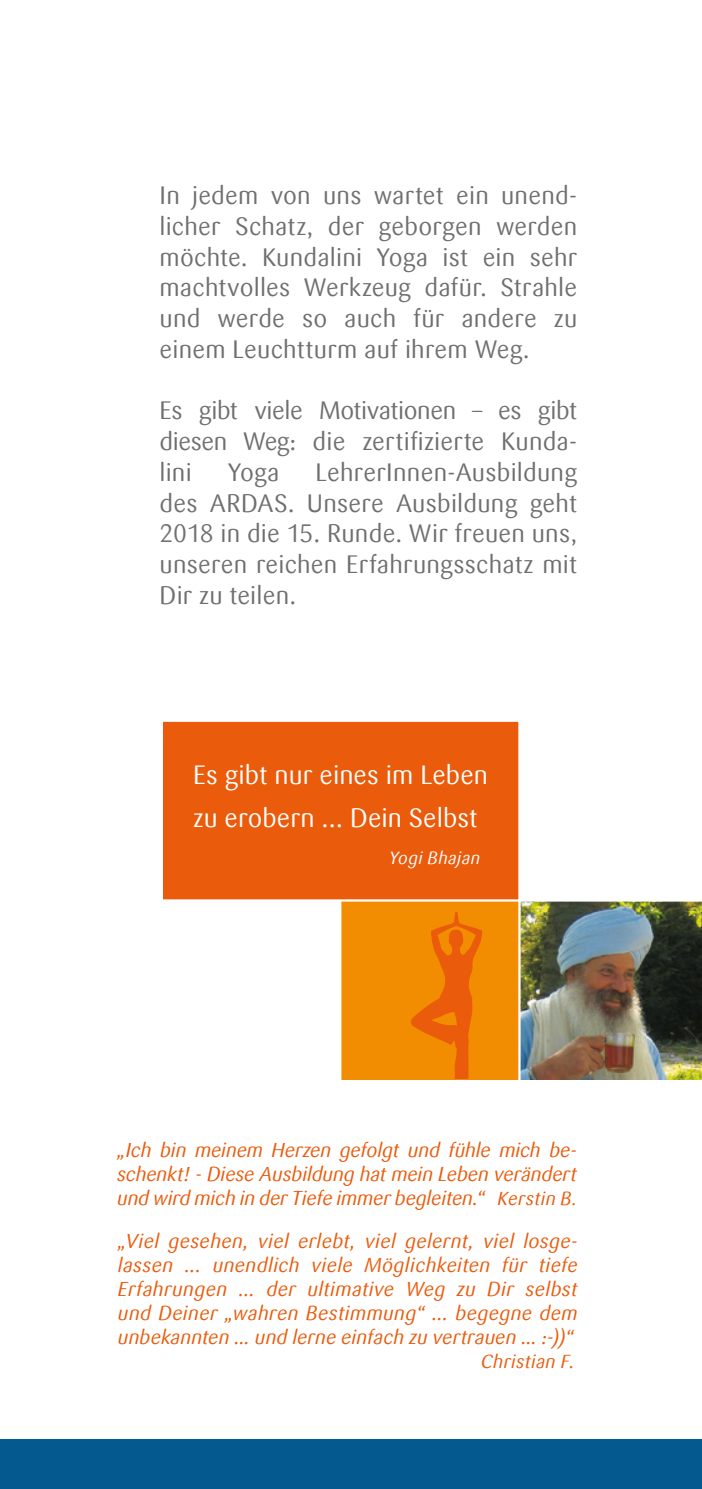
<style>
.page{position:relative;width:702px;height:1489px;background:#fff}
.page>*{position:absolute;margin:0;border:0;box-sizing:border-box;transform-origin:0 0}
.t1{font:26.25px/42.5px "Sari Offc Pro";letter-spacing:.005em;color:#fff}
.t2{font:25px/30.8px "Sari Offc Pro";letter-spacing:.01em;color:#706f6f;text-align:justify}
.t3{font:italic 20px/24px "Sari Offc Pro";letter-spacing:-.005em;color:#ea5b0b;text-align:justify}
.t4{font:italic 18.75px "Sari Offc Pro";letter-spacing:.02em;color:#ea5b0b}
.t5{font:italic 17.5px "Sari Offc Pro";letter-spacing:.02em;color:#fff}
.s1{font-size:18.75px}
.s2{font-size:17.5px}
</style>
<div class="page">
<div style="left:0;top:1438px;width:702px;height:50px;background:#04598f"></div>
<div style="left:340px;top:900px;width:179px;height:179px;background:#f28c00"></div>
<svg style="left:411px;top:911px;width:72px;height:167px"></svg>
<div style="left:163px;top:721px;width:356px;height:179px;background:#ea5b0b"></div>
<hr style="left:339px;top:900px;width:2px;height:190px;background:#fff">
<img style="left:520px;top:901px;width:182px;height:178px">
<hr style="left:2px;top:899px;width:700px;height:2px;background:#fff">
<hr style="left:518px;top:721px;width:2px;height:582px;background:#fff">
<p class="t2" style="left:159px;top:180px;width:419px">In jedem von uns wartet ein unend&shy;licher Schatz, der geborgen werden möchte. Kundalini Yoga ist ein sehr machtvolles Werkzeug dafür. Strahle und werde so auch für andere zu einem Leuchtturm auf ihrem Weg.</p>
<p class="t2" style="left:159px;top:395px;width:419px">Es gibt viele Motivationen – es gibt diesen Weg: die zertifizierte Kunda&shy;lini</p>
<p class="t2" style="left:159px;top:456px;width:419px;text-indent:156px">LehrerInnen-Ausbildung des ARDAS. Unsere Ausbildung geht 2018 in die 15. Runde. Wir freuen uns, unseren reichen Erfahrungsschatz mit Dir zu teilen.</p>
<p class="t2" style="left:228px;top:456px;width:53px">Yoga</p>
<p class="t1" style="left:193px;top:753px;width:296px">Es gibt nur eines im Leben zu erobern … Dein Selbst</p>
<p class="t5" style="left:389px;top:846px;width:93px">Yogi Bhajan</p>
<p class="t3" style="left:117px;top:1137px;width:461px">„Ich bin meinem Herzen gefolgt und fühle mich be&shy;schenkt! - Diese Ausbildung hat mein Leben verändert und wird mich in der Tiefe immer begleiten.“ <span class="s1">Kerstin B</span><span class="s2">.</span></p>
<p class="t3" style="left:118px;top:1228px;width:461px">„Viel gesehen, viel erlebt, viel gelernt, viel losge&shy;lassen ... unendlich viele Möglichkeiten für tiefe Erfahrungen ... der ultimative Weg zu Dir selbst und Deiner „wahren Bestimmung“ ... begegne dem unbekannten ... und lerne einfach zu vertrauen ... :-))“</p>
<p class="t4" style="left:481px;top:1348px;width:95px">Christian F.</p>
</div>
